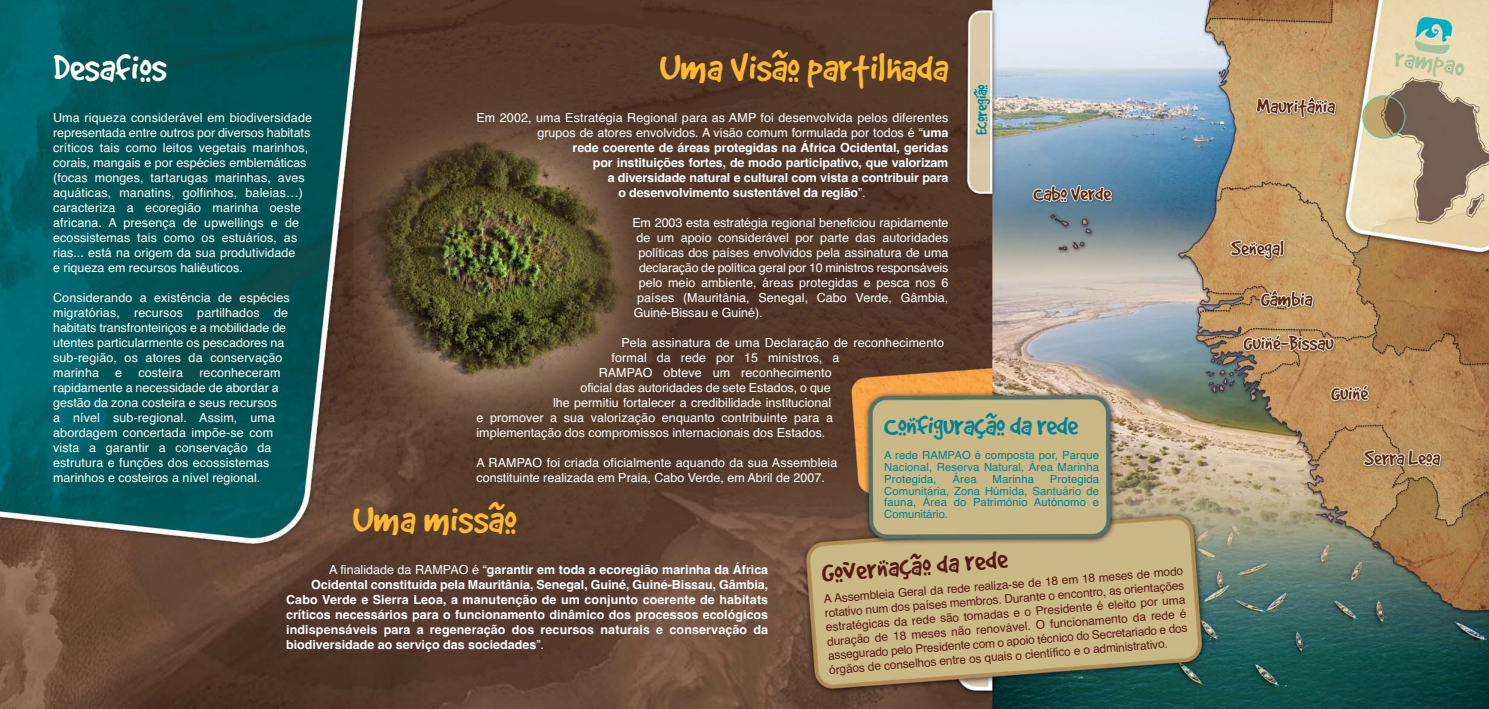
<style>
.page{position:relative;width:1489px;height:709px;background:#fff}
.page>*{position:absolute;margin:0;border:0;box-sizing:border-box;transform-origin:0 0}
.t1{font:43.75px "Good Dog Cool";color:#fdb932}
.t2{font:43.75px "Good Dog Cool";color:#fff}
.t3{font:31.25px "Good Dog Cool";letter-spacing:-.015em;color:#008298}
.t4{font:31.25px "Good Dog Cool";color:#551b12}
.t5{font:18.75px "Good Dog Cool";letter-spacing:-.015em;color:#008298}
.t6{font:12.5px/15px "Helvetica";letter-spacing:.005em;color:#fff}
.t7{font:700 12.5px "Helvetica";color:#fff}
.t8{font:12.5px "Helvetica";letter-spacing:-.015em;color:#fff}
.t9{font:11.88px/14.2px "Helvetica";color:#551b12;text-align:justify}
.t10{font:11.25px/11.9px "Helvetica";letter-spacing:.01em;color:#008298;text-align:justify}
.s1{font-weight:700}
.s2{font-weight:400}
</style>
<div class="page">
<img style="left:0;top:0;width:1488px;height:709px">
<h1 class="t1" style="left:659px;top:40px;width:290px">Uma Visão partilhada</h1>
<p class="t6" style="left:476px;top:111px;width:473px">Em 2002, uma Estratégia Regional para as AMP foi desenvolvida pelos diferentes</p>
<p class="t6" style="left:537px;top:126px;width:412px">grupos de atores envolvidos. A visão comum formulada por todos é “<span class="s1">uma</span></p>
<p class="t7" style="left:572px;top:143px;width:377px">rede coerente de áreas protegidas na África Ocidental, geridas</p>
<p class="t7" style="left:593px;top:158px;width:357px">por instituições fortes, de modo participativo, que valorizam</p>
<p class="t7" style="left:607px;top:173px;width:342px">a diversidade natural e cultural com vista a contribuir para</p>
<p class="t7" style="left:618px;top:188px;width:249px">o desenvolvimento sustentável da região<span class="s2">”.</span></p>
<p class="t6" style="left:632px;top:216px;width:317px">Em 2003 esta estratégia regional beneficiou rapidamente</p>
<p class="t6" style="left:636px;top:231px;width:313px">de um apoio considerável por parte das autoridades</p>
<p class="t6" style="left:638px;top:246px;width:311px">políticas dos países envolvidos pela assinatura de uma</p>
<p class="t8" style="left:639px;top:263px;width:311px">declaração de política geral por 10 ministros responsáveis</p>
<p class="t6" style="left:638px;top:276px;width:311px">pelo meio ambiente, áreas protegidas e pesca nos 6</p>
<p class="t6" style="left:637px;top:291px;width:313px">países (Mauritânia, Senegal, Cabo Verde, Gâmbia,</p>
<p class="t6" style="left:634px;top:306px;width:130px">Guiné-Bissau e Guiné).</p>
<p class="t6" style="left:621px;top:336px;width:324px">Pela assinatura de uma Declaração de reconhecimento</p>
<p class="t6" style="left:611px;top:351px;width:229px">formal da rede por 15 ministros, a</p>
<p class="t6" style="left:598px;top:366px;width:235px">RAMPAO obteve um reconhecimento</p>
<p class="t6" style="left:580px;top:381px;width:252px">oficial das autoridades de sete Estados, o que</p>
<p class="t6" style="left:553px;top:396px;width:280px">lhe permitiu fortalecer a credibilidade institucional</p>
<p class="t6" style="left:476px;top:411px;width:358px">e promover a sua valorização enquanto contribuinte para a</p>
<p class="t6" style="left:476px;top:426px;width:350px">implementação dos compromissos internacionais dos Estados.</p>
<p class="t6" style="left:476px;top:456px;width:362px">A RAMPAO foi criada oficialmente aquando da sua Assembleia constituinte realizada em Praia, Cabo Verde, em Abril de 2007.</p>
<h1 class="t1" style="left:352px;top:492px;width:165px">Uma missão</h1>
<p class="t7" style="left:329px;top:565px;width:440px"><span class="s2">A finalidade da RAMPAO é “</span>garantir em toda a ecoregião marinha da África</p>
<p class="t7" style="left:311px;top:580px;width:458px">Ocidental constituida pela Mauritânia, Senegal, Guiné, Guiné-Bissau, Gâmbia,</p>
<p class="t7" style="left:286px;top:595px;width:483px">Cabo Verde e Sierra Leoa, a manutenção de um conjunto coerente de habitats</p>
<p class="t7" style="left:286px;top:610px;width:483px">críticos necessários para o funcionamento dinâmico dos processos ecológicos</p>
<p class="t7" style="left:286px;top:625px;width:483px">indispensáveis para a regeneração dos recursos naturais e conservação da</p>
<p class="t7" style="left:286px;top:640px;width:259px">biodiversidade ao serviço das sociedades<span class="s2">”.</span></p>
<h1 class="t2" style="left:53px;top:40px;width:115px">Desafios</h1>
<p class="t6" style="left:53px;top:111px;width:260px">Uma riqueza considerável em biodiversidade representada entre outros por diversos habitats críticos tais como leitos vegetais marinhos, corais, mangais e por espécies emblemáticas (focas monges, tartarugas marinhas, aves aquáticas, manatins, golfinhos, baleias…) caracteriza a ecoregião marinha oeste africana. A presença de upwellings e de ecossistemas tais como os estuários, as rias... está na origem da sua produtividade<br>e riqueza em recursos haliêuticos.</p>
<p class="t6" style="left:53px;top:291px;width:238px">Considerando a existência de espécies migratórias, recursos partilhados de habitats transfronteiriços e a mobilidade de utentes particularmente os pescadores na sub-região, os atores da conservação marinha</p>
<h3 class="t5" style="left:969px;top:135px;width:52px;rotate:-90deg">Ecoregião</h3>
<p class="t6" style="left:53px;top:366px;width:229px;text-indent:146px">reconheceram rapidamente a necessidade de abordar a gestão da zona costeira e seus recursos a nível sub-regional. Assim, uma abordagem concertada impõe-se com vista a garantir a conservação da estrutura e funções dos ecossistemas marinhos e costeiros a nível regional.</p>
<p class="t6" style="left:115px;top:366px;width:8px">e</p>
<p class="t6" style="left:138px;top:366px;width:46px">costeira</p>
<h2 class="t3" style="left:884px;top:406px;width:195px">Configuração da rede</h2>
<p class="t10" style="left:884px;top:450px;width:216px">A rede RAMPAO é composta por, Parque Nacional, Reserva Natural, Área Marinha Protegida,</p>
<p class="t10" style="left:952px;top:474px;width:26px">Área</p>
<p class="t10" style="left:992px;top:474px;width:43px">Marinha</p>
<p class="t10" style="left:884px;top:474px;width:216px;text-indent:166px">Protegida Comunitária, Zona Húmida, Santuário de fauna, Área do Património Autónomo e Comunitário.</p>
<h2 class="t4" style="left:820px;top:553px;width:188px;rotate:-4deg">Governação da rede</h2>
<p class="t9" style="left:823px;top:591px;width:362px;rotate:-4deg">A Assembleia Geral da rede realiza-se de 18 em 18 meses de modo rotativo num dos países membros. Durante o encontro, as orientações estratégicas da rede são tomadas e o Presidente é eleito por uma duração de 18 meses não renovável. O funcionamento da rede é assegurado pelo Presidente com o apoio técnico do Secretariado e dos órgãos de conselhos entre os quais o científico e o administrativo.</p>
</div>
